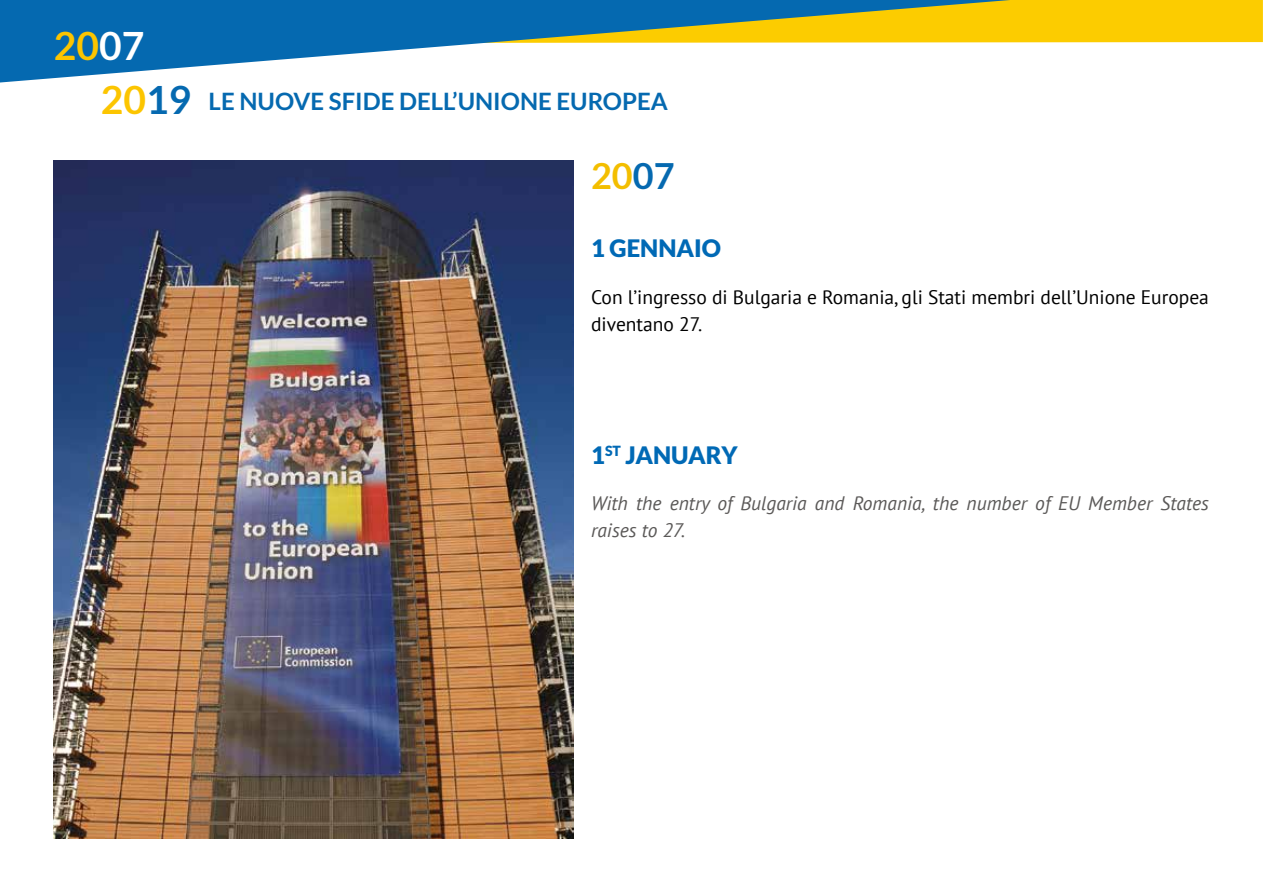
<style>
.page{position:relative;width:1263px;height:893px;background:#fff}
.page>*{position:absolute;margin:0;border:0;box-sizing:border-box;transform-origin:0 0}
.t1{font:700 39px "Lato";color:#fcc500}
.t2{font:700 36px "Lato";color:#f3be00}
.t3{font:700 24px "Lato";color:#0569b0}
.t4{font:900 24px "Lato";color:#0069b5}
.t5{font:19.5px/27px "PT Sans";color:#000}
.t6{font:italic 19.5px/27px "PT Sans";color:#5b5958}
.s1{color:#fff}
.s2{font-size:39px;color:#fcc500}
.s3{font-size:39px}
.s4{color:#0569b0}
</style>
<div class="page">
<div style="left:1010px;top:0;width:253px;height:43px;background:#fccc00"></div>
<svg style="left:0;top:0;width:1010px;height:83px"></svg>
<img style="left:54px;top:160px;width:520px;height:679px">
<h1 class="t1" style="left:54px;top:24px;width:92px">20<span class="s1">07</span></h1>
<p class="t3" style="left:101px;top:87px;width:569px"><span class="s2">20</span><span class="s3">19</span> LE NUOVE SFIDE DELL’UNIONE EUROPEA</p>
<h2 class="t2" style="left:591px;top:155px;width:85px">20<span class="s4">07</span></h2>
<p class="t4" style="left:591px;top:235px;width:132px">1 GENNAIO</p>
<p class="t5" style="left:591px;top:283px;width:619px">Con l’ingresso di Bulgaria e Romania, gli Stati membri dell’Unione Europea diventano 27.</p>
<p class="t4" style="left:591px;top:441px;width:148px">1<sup>ST</sup> JANUARY</p>
<p class="t6" style="left:591px;top:489px;width:619px">With the entry of Bulgaria and Romania, the number of EU Member States raises to 27.</p>
</div>
